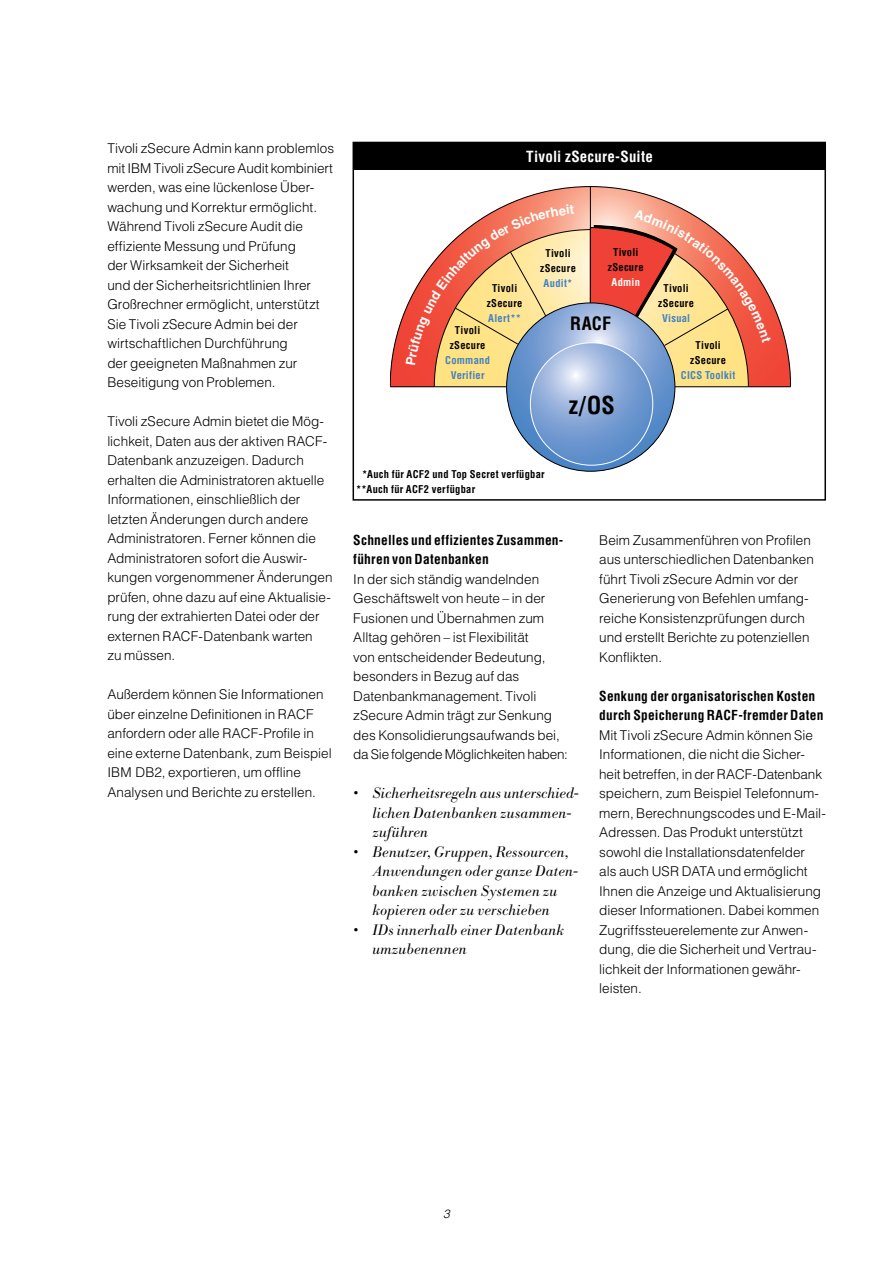
<style>
.page{position:relative;width:893px;height:1263px;background:#fff}
.page>*{position:absolute;margin:0;border:0;box-sizing:border-box;transform-origin:0 0}
.t1{font:700 condensed 24px "Helvetica";color:#000}
.t2{font:700 condensed 18px "Helvetica";color:#000}
.t3{font:italic 300 15px/19.5px "Bodoni BE";letter-spacing:.015em;color:#000}
.t4{font:700 condensed 15px "Helvetica";letter-spacing:.015em;color:#fff}
.t5{font:300 13.5px/19.5px "Helvetica";color:#000}
.t6{font:700 condensed 13.5px/19.5px "Helvetica";letter-spacing:.015em;color:#000}
.t7{font:700 condensed 10.5px/15px "Helvetica";letter-spacing:.03em;color:#000;text-align:center}
.t8{font:700 condensed 10.5px/15px "Helvetica";letter-spacing:.025em;color:#4281c3;text-align:center}
.t9{font:700 condensed 10.5px "Helvetica";letter-spacing:.02em;color:#fff}
</style>
<div class="page">
<svg style="left:390px;top:186px;width:401px;height:200px"></svg>
<svg style="left:434px;top:229px;width:314px;height:157px;background:#f9df8f"></svg>
<hr style="left:590px;top:187px;width:1px;height:116px;background:#000">
<hr style="left:390px;top:386px;width:401px;height:1px;background:#000">
<svg style="left:507px;top:303px;width:168px;height:168px;background:#6894c9"></svg>
<svg style="left:530px;top:343px;width:123px;height:122px;background:#8aaad8"></svg>
<div style="left:353px;top:142px;width:473px;height:28px;background:#000"></div>
<svg style="left:406px;top:205px;width:168px;height:160px"></svg>
<svg style="left:590px;top:209px;width:181px;height:137px;background:#e59980"></svg>
<p class="t5" style="left:107px;top:138px;width:228px">Tivoli zSecure Admin kann problemlos mit IBM Tivoli zSecure Audit kombiniert werden, was eine lückenlose Über&shy;wachung und Korrektur ermöglicht.<br>Während Tivoli zSecure Audit die effiziente Messung und Prüfung<br>der Wirksamkeit der Sicherheit<br>und der Sicherheitsrichtlinien Ihrer Großrechner ermöglicht, unterstützt Sie Tivoli zSecure Admin bei der wirtschaftlichen Durchführung<br>der geeigneten Maßnahmen zur Beseitigung von Problemen.</p>
<p class="t5" style="left:107px;top:411px;width:227px">Tivoli zSecure Admin bietet die Mög&shy;lichkeit, Daten aus der aktiven RACF-Datenbank anzuzeigen. Dadurch erhalten die Administratoren aktuelle Informationen, einschließlich der letzten Änderungen durch andere Administratoren. Ferner können die Administratoren sofort die Auswir&shy;kungen vorgenommener Änderungen prüfen, ohne dazu auf eine Aktualisie&shy;rung der extrahierten Datei oder der externen RACF-Datenbank warten<br>zu müssen.</p>
<p class="t5" style="left:107px;top:684px;width:226px">Außerdem können Sie Informationen über einzelne Definitionen in RACF anfordern oder alle RACF-Profile in eine externe Datenbank, zum Beispiel IBM DB2, exportieren, um offline Analysen und Berichte zu erstellen.</p>
<p class="t4" style="left:526px;top:147px;width:128px">Tivoli zSecure-Suite</p>
<p class="t7" style="left:487px;top:280px;width:37px">Tivoli zSecure</p>
<p class="t8" style="left:488px;top:310px;width:34px">Alert**</p>
<p class="t7" style="left:450px;top:323px;width:37px">Tivoli zSecure</p>
<p class="t8" style="left:445px;top:353px;width:46px">Command<br>Verifier</p>
<p class="t7" style="left:540px;top:246px;width:37px">Tivoli zSecure</p>
<p class="t8" style="left:544px;top:276px;width:30px">Audit*</p>
<p class="t7" style="left:608px;top:245px;width:37px">Tivoli zSecure</p>
<p class="t9" style="left:611px;top:276px;width:30px">Admin</p>
<h2 class="t2" style="left:570px;top:312px;width:42px">RACF</h2>
<h1 class="t1" style="left:569px;top:391px;width:48px">z/OS</h1>
<p class="t7" style="left:658px;top:281px;width:37px">Tivoli zSecure</p>
<p class="t8" style="left:662px;top:311px;width:30px">Visual</p>
<p class="t7" style="left:690px;top:338px;width:37px">Tivoli zSecure</p>
<p class="t8" style="left:681px;top:368px;width:56px">CICS Toolkit</p>
<p class="t7" style="left:356px;top:467px;width:190px;text-align:left;text-indent:6px">*Auch für ACF2 und Top Secret verfügbar **Auch für ACF2 verfügbar</p>
<p class="t6" style="left:353px;top:530px;width:212px">Schnelles und effizientes Zusammen&shy;führen von Datenbanken</p>
<p class="t5" style="left:353px;top:569px;width:216px">In der sich ständig wandelnden<br>Geschäftswelt von heute – in der<br>Fusionen und Übernahmen zum<br>Alltag gehören – ist Flexibilität<br>von entscheidender Bedeutung, besonders in Bezug auf das<br>Datenbankmanagement. Tivoli zSecure Admin trägt zur Senkung des Konsolidierungsaufwands bei, da Sie folgende Möglichkeiten haben:</p>
<p class="t3" style="left:372px;top:784px;width:208px">Sicherheitsregeln aus unterschied&shy;lichen Datenbanken zusammen&shy;zuführen<br>Benutzer, Gruppen, Ressourcen,<br>Anwendungen oder ganze Daten&shy;banken zwischen Systemen zu kopieren oder zu verschieben<br>IDs innerhalb einer Datenbank umzubenennen</p>
<p class="t3" style="left:353px;top:784px;width:6px">•</p>
<p class="t3" style="left:353px;top:842px;width:6px">•</p>
<p class="t3" style="left:353px;top:920px;width:6px">•</p>
<p class="t5" style="left:599px;top:530px;width:216px">Beim Zusammenführen von Profilen aus unterschiedlichen Datenbanken führt Tivoli zSecure Admin vor der<br>Generierung von Befehlen umfang&shy;reiche Konsistenzprüfungen durch und erstellt Berichte zu potenziellen<br>Konflikten.</p>
<p class="t6" style="left:599px;top:686px;width:226px">Senkung der organisatorischen Kosten durch Speicherung RACF-fremder Daten</p>
<p class="t5" style="left:599px;top:725px;width:228px">Mit Tivoli zSecure Admin können Sie Informationen, die nicht die Sicher&shy;heit betreffen, in der RACF-Datenbank speichern, zum Beispiel Telefonnum&shy;mern, Berechnungscodes und E-Mail-Adressen. Das Produkt unterstützt sowohl die Installationsdatenfelder<br>als auch USR DATA und ermöglicht Ihnen die Anzeige und Aktualisierung dieser Informationen. Dabei kommen Zugriffssteuerelemente zur Anwen&shy;dung, die die Sicherheit und Vertrau&shy;lichkeit der Informationen gewähr&shy;leisten.</p>
</div>
